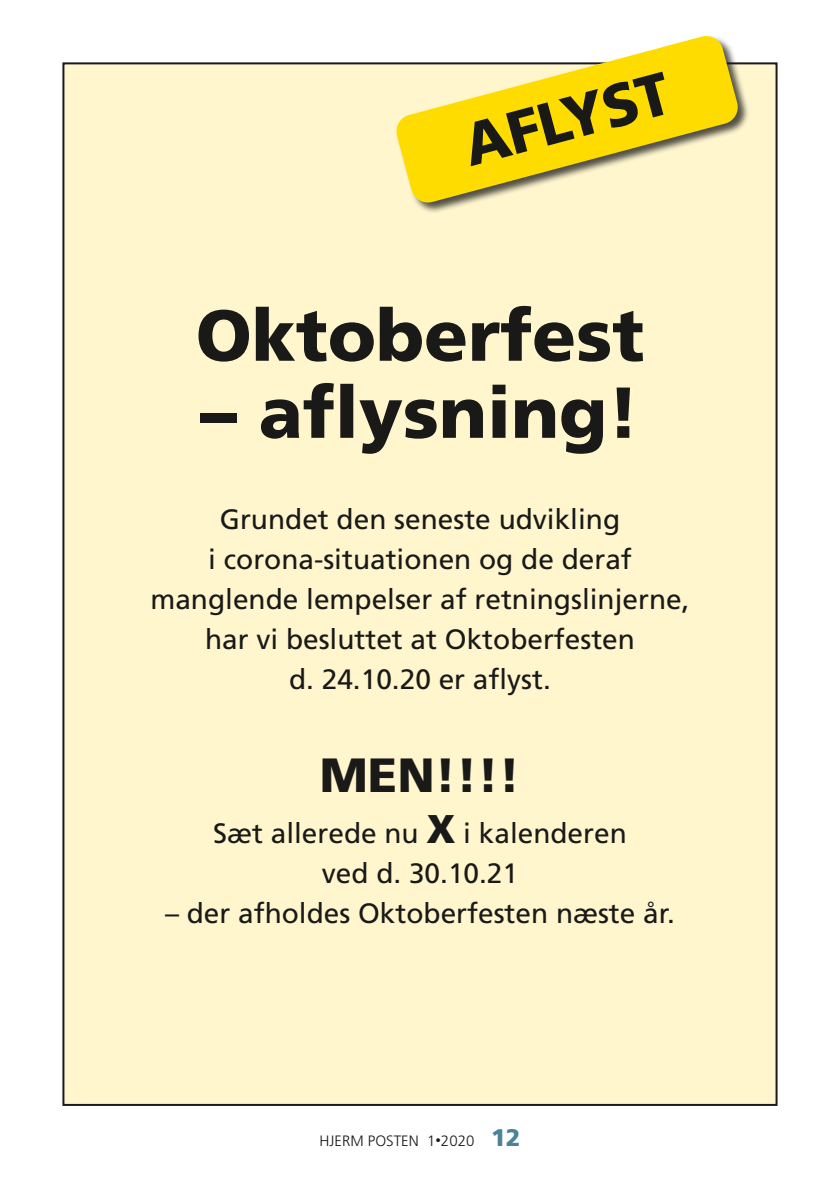
<style>
.page{position:relative;width:840px;height:1191px;background:#fff}
.page>*{position:absolute;margin:0;border:0;box-sizing:border-box;transform-origin:0 0}
.t1{font:900 72px "Frutiger LT Std";color:#191918}
.t2{font:900 60px "Frutiger LT Std";color:#191918}
.t3{font:900 48px "Frutiger LT Std";color:#191918}
.t4{font:28px/40px "Frutiger LT Std";color:#191918;text-align:center}
.t5{font:300 15px "Frutiger LT Std";color:#191918}
.s1{font-weight:900;font-size:40px}
.s2{font-size:11px}
.s3{font-weight:900;font-size:24px;color:#4b8299}
</style>
<div class="page">
<div style="left:63px;top:63px;width:713px;height:1042px;background:#fff6ce"></div>
<div style="left:395px;top:35px;width:354px;height:179px;background:#191918;opacity:.75"></div>
<svg style="left:397px;top:35px;width:341px;height:169px"></svg>
<h2 class="t2" style="left:455px;top:111px;width:212px;rotate:-15deg">AFLYST</h2>
<h1 class="t1" style="left:196px;top:292px;width:450px">Oktoberfest</h1>
<h1 class="t1" style="left:200px;top:369px;width:440px">– aflysning!</h1>
<p class="t4" style="left:150px;top:499px;width:540px">Grundet den seneste udvikling<br>i corona-situationen og de deraf manglende lempelser af retningslinjerne, har vi besluttet at Oktoberfesten<br>d. 24.10.20 er aflyst.</p>
<h3 class="t3" style="left:320px;top:746px;width:201px">MEN!!!!</h3>
<p class="t4" style="left:213px;top:813px;width:415px">Sæt allerede nu <span class="s1">X</span> i kalenderen ved d. 30.10.21</p>
<p class="t4" style="left:165px;top:893px;width:511px">– der afholdes Oktoberfesten næste år.</p>
<p class="t5" style="left:319px;top:1132px;width:202px">HJERM POSTEN 1<span class="s2">•</span>2020 <span class="s3">12</span></p>
</div>
